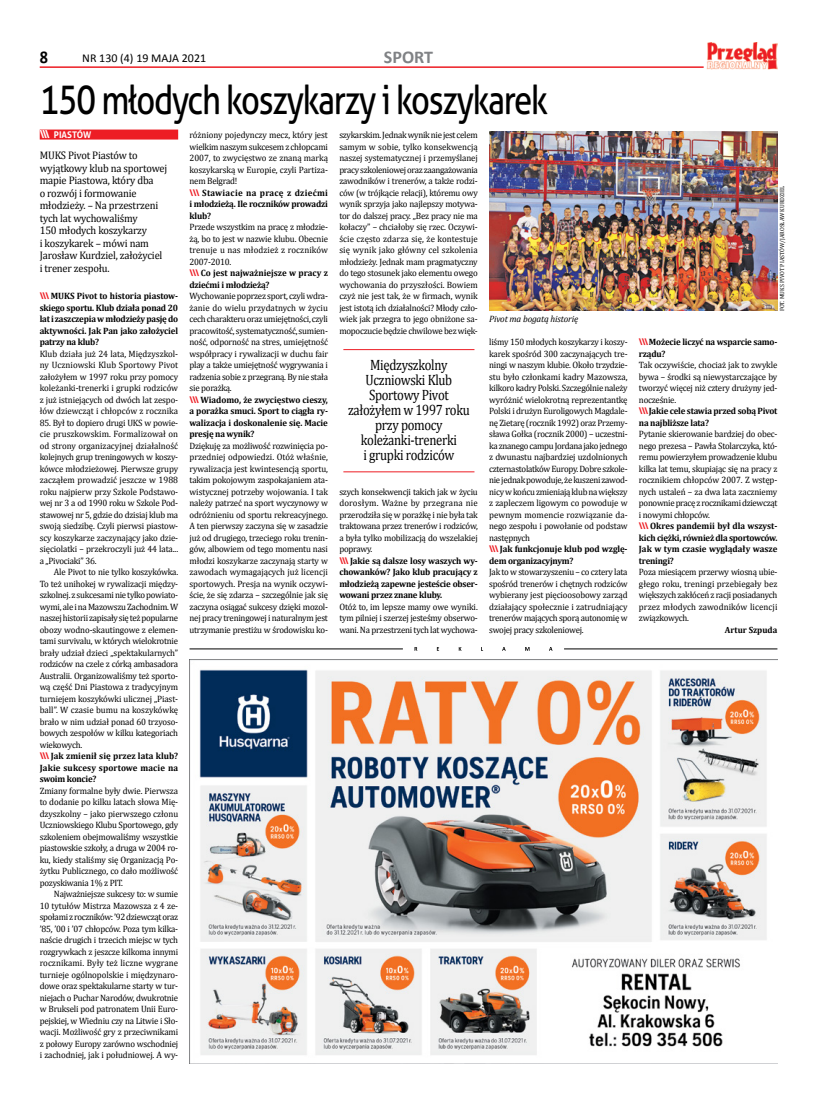
<style>
.page{position:relative;width:820px;height:1106px;background:#fff}
.page>*{position:absolute;margin:0;border:0;box-sizing:border-box;transform-origin:0 0}
.t1{font:40px "Aller";letter-spacing:-.04em;color:#000;scale:.82 1}
.t2{font:700 18px "Calibri";color:#808285}
.t3{font:700 18px "Calibri";color:#000;scale:.9 1}
.t4{font:15px/15px "Cambria";letter-spacing:-.025em;color:#000;text-align:center;scale:.85 1}
.t5{font:12px "Calibri";color:#000}
.t6{font:11px/12.5px "Cambria";letter-spacing:-.015em;color:#000;scale:.95 1}
.t7{font:9.2px/11.5px "Cambria";letter-spacing:-.025em;color:#000;text-align:justify;scale:.96 1}
.t8{font:700 9.2px/11.5px "Cambria";letter-spacing:-.025em;color:#000;text-align:justify;scale:.96 1}
.t9{font:italic 9.2px "Cambria";letter-spacing:-.015em;color:#000}
.t10{font:700 9.2px "Aller";color:#fff;scale:.96 1}
.t11{font:700 9px "Cambria";color:#000;scale:.96 1}
.t12{font:6px "Cambria";color:#000;scale:.96 1}
.s1{font-size:11px}
.s2{font-family:"Aller";color:#ed1d24}
.s3{font-family:"Aller";font-weight:700;color:#ed1d24}
.s4{font-weight:700}
</style>
<div class="page">
<hr style="left:40px;top:66px;width:663px;height:2px;background:#ed1d24">
<img style="left:706px;top:42px;width:71px;height:28px">
<div style="left:40px;top:129px;width:138px;height:10px;background:#ed1d24"></div>
<hr style="left:343px;top:349px;width:131px;height:1px;background:#ed1d24">
<hr style="left:343px;top:471px;width:131px;height:1px;background:#ed1d24">
<img style="left:489px;top:132px;width:288px;height:178px">
<img style="left:189px;top:659px;width:588px;height:404px">
<svg style="left:414px;top:647px;width:138px;height:4px"></svg>
<hr style="left:189px;top:648px;width:214px;height:1px;background:#000">
<hr style="left:564px;top:648px;width:213px;height:1px;background:#000">
<h2 class="t3" style="left:40px;top:45px;width:11px">8</h2>
<h3 class="t5" style="left:82px;top:51px;width:125px">NR 130 (4) 19 MAJA 2021</h3>
<h2 class="t2" style="left:384px;top:45px;width:51px">SPORT</h2>
<h1 class="t1" style="left:40px;top:75px;width:621px">150 młodych koszykarzy i koszykarek</h1>
<p class="t10" style="left:40px;top:129px;width:55px"><span class="s1">\\\</span> PIASTÓW</p>
<p class="t6" style="left:40px;top:149px;width:136px">MUKS Pivot Piastów to wyjątkowy klub na sportowej mapie Piastowa, który dba<br>o rozwój i formowanie młodzieży. – Na przestrzeni tych lat wychowaliśmy<br>150 młodych koszykarzy<br>i koszykarek – mówi nam<br>Jarosław Kurdziel, założyciel i trener zespołu.</p>
<p class="t8" style="left:40px;top:290px;width:146px"><span class="s2">\\\</span> MUKS Pivot to historia piastow&shy;skiego sportu. Klub działa ponad 20 lat i zaszczepia w młodzieży pasję do aktywności. Jak Pan jako założyciel patrzy na klub?</p>
<p class="t7" style="left:40px;top:348px;width:146px">Klub działa już 24 lata, Międzyszkol&shy;ny Uczniowski Klub Sportowy Pivot założyłem w 1997 roku przy pomocy koleżanki-trenerki i grupki rodziców z już istniejących od dwóch lat zespo&shy;łów dziewcząt i chłopców z rocznika</p>
<p class="t7" style="left:40px;top:417px;width:146px">85. Był to dopiero drugi UKS w powie&shy;cie pruszkowskim. Formalizował on od strony organizacyjnej działalność kolejnych grup treningowych w koszy&shy;kówce młodzieżowej. Pierwsze grupy zacząłem prowadzić jeszcze w 1988 roku najpierw przy Szkole Podstawo&shy;wej nr 3 a od 1990 roku w Szkole Pod&shy;stawowej nr 5, gdzie do dzisiaj klub ma swoją siedzibę. Czyli pierwsi piastow&shy;scy koszykarze zaczynający jako dzie&shy;sięciolatki – przekroczyli już 44 lata... a „Pivociaki” 36.</p>
<p class="t7" style="left:40px;top:566px;width:146px;text-align:left;text-indent:14px">Ale Pivot to nie tylko koszykówka.<br>To też unihokej w rywalizacji między&shy;szkolnej. z sukcesami nie tylko powiato&shy;wymi, ale i na Mazowszu Zachodnim. W naszej historii zapisały się też popularne obozy wodno-skautingowe z elemen&shy;tami survivalu, w których wielokrotnie brały udział dzieci „spektakularnych” rodziców na czele z córką ambasadora Australii. Organizowaliśmy też sporto&shy;wą część Dni Piastowa z tradycyjnym turniejem koszykówki ulicznej „Piast&shy;ball”. W czasie bumu na koszykówkę brało w nim udział ponad 60 trzyoso&shy;bowych zespołów w kilku kategoriach wiekowych.<br><span class="s3">\\\</span> <span class="s4">Jak zmienił się przez lata klub?<br>Jakie sukcesy sportowe macie na swoim koncie?</span></p>
<p class="t7" style="left:40px;top:785px;width:146px">Zmiany formalne były dwie. Pierwsza to dodanie po kilku latach słowa Mię&shy;dzyszkolny – jako pierwszego członu Uczniowskiego Klubu Sportowego, gdy szkoleniem obejmowaliśmy wszystkie piastowskie szkoły, a druga w 2004 ro&shy;ku, kiedy staliśmy się Organizacją Po&shy;żytku Publicznego, co dało możliwość pozyskiwania 1% z PIT.</p>
<p class="t7" style="left:40px;top:888px;width:146px;text-indent:14px">Najważniejsze sukcesy to: w sumie 10 tytułów Mistrza Mazowsza z 4 ze&shy;społami z roczników: ’92 dziewcząt oraz ’85, ’00 i ’07 chłopców. Poza tym kilka&shy;naście drugich i trzecich miejsc w tych rozgrywkach z jeszcze kilkoma innymi rocznikami. Były też liczne wygrane turnieje ogólnopolskie i międzynaro&shy;dowe oraz spektakularne starty w tur&shy;niejach o Puchar Narodów, dwukrotnie w Brukseli pod patronatem Unii Euro&shy;pejskiej, w Wiedniu czy na Litwie i Sło&shy;wacji. Możliwość gry z przeciwnikami z połowy Europy zarówno wschodniej i zachodniej, jak i południowej. A wy-</p>
<p class="t7" style="left:189px;top:129px;width:146px;text-align:left">różniony pojedynczy mecz, który jest wielkim naszym sukcesem z chłopcami<br>2007, to zwycięstwo ze znaną marką koszykarską w Europie, czyli Partiza&shy;nem Belgrad!<br><span class="s3">\\\</span> <span class="s4">Stawiacie na pracę z dziećmi i młodzieżą. Ile roczników prowadzi klub?</span></p>
<p class="t7" style="left:189px;top:221px;width:146px;text-align:left">Przede wszystkim na pracę z młodzie&shy;żą, bo to jest w nazwie klubu. Obecnie trenuje u nas młodzież z roczników<br>2007-2010.<br><span class="s3">\\\</span> <span class="s4">Co jest najważniejsze w pracy z dziećmi i młodzieżą?</span></p>
<p class="t7" style="left:189px;top:290px;width:146px;text-align:left">Wychowanie poprzez sport, czyli wdra&shy;żanie do wielu przydatnych w życiu cech charakteru oraz umiejętności, czyli pracowitość, systematyczność, sumien&shy;ność, odporność na stres, umiejętność współpracy i rywalizacji w duchu fair play a także umiejętność wygrywania i radzenia sobie z przegraną. By nie stała sie porażką.<br><span class="s3">\\\</span><span class="s4">Wiadomo, że zwycięstwo cieszy, a porażka smuci. Sport to ciągła ry&shy;walizacja i doskonalenie się. Macie presję na wynik?</span></p>
<p class="t7" style="left:189px;top:440px;width:146px">Dziękuję za możliwość rozwinięcia po&shy;przedniej odpowiedzi. Otóż właśnie, rywalizacja jest kwintesencją sportu, takim pokojowym zaspokajaniem ata&shy;wistycznej potrzeby wojowania. I tak należy patrzeć na sport wyczynowy w odróżnieniu od sportu rekreacyjnego.<br>A ten pierwszy zaczyna się w zasadzie już od drugiego, trzeciego roku trenin&shy;gów, albowiem od tego momentu nasi młodzi koszykarze zaczynają starty w zawodach wymagających już licencji sportowych. Presja na wynik oczywi&shy;ście, że się zdarza – szczególnie jak się zaczyna osiągać sukcesy dzięki mozol&shy;nej pracy treningowej i naturalnym jest utrzymanie prestiżu w środowisku ko-</p>
<p class="t7" style="left:339px;top:129px;width:146px">szykarskim. Jednak wynik nie jest celem samym w sobie, tylko konsekwencją naszej systematycznej i przemyślanej pracy szkoleniowej oraz zaangażowania zawodników i trenerów, a także rodzi&shy;ców (w trójkącie relacji), któremu owy wynik sprzyja jako najlepszy motywa&shy;tor do dalszej pracy. „Bez pracy nie ma kołaczy” – chciałoby się rzec. Oczywi&shy;ście często zdarza się, że kontestuje się wynik jako główny cel szkolenia młodzieży. Jednak mam pragmatyczny do tego stosunek jako elementu owego wychowania do przyszłości. Bowiem czyż nie jest tak, że w firmach, wynik jest istotą ich działalności? Młody czło&shy;wiek jak przegra to jego obniżone sa&shy;mopoczucie będzie chwilowe bez więk-</p>
<h3 class="t4" style="left:348px;top:357px;width:145px">Międzyszkolny<br>Uczniowski Klub<br>Sportowy Pivot założyłem w 1997 roku przy pomocy koleżanki-trenerki<br>i grupki rodziców</h3>
<p class="t7" style="left:339px;top:486px;width:146px;text-align:left">szych konsekwencji takich jak w życiu dorosłym. Ważne by przegrana nie przerodziła się w porażkę i nie była tak traktowana przez trenerów i rodziców, a była tylko mobilizacją do wszelakiej poprawy.<br><span class="s3">\\\</span> <span class="s4">Jakie są dalsze losy waszych wy&shy;chowanków? Jako klub pracujący z młodzieżą zapewne jesteście obser&shy;wowani przez znane kluby.</span></p>
<p class="t7" style="left:339px;top:601px;width:146px">Otóż to, im lepsze mamy owe wyniki. tym pilniej i szerzej jesteśmy obserwo&shy;wani. Na przestrzeni tych lat wychowa-</p>
<p class="t9" style="left:489px;top:313px;width:90px">Pivot ma bogatą historię</p>
<p class="t7" style="left:489px;top:336px;width:146px;text-align:left">liśmy 150 młodych koszykarzy i koszy&shy;karek spośród 300 zaczynających tre&shy;ningi w naszym klubie. Około trzydzie&shy;stu było członkami kadry Mazowsza, kilkoro kadry Polski. Szczególnie należy wyróżnić wielokrotną reprezentantkę Polski i drużyn Euroligowych Magdale&shy;nę Zietarę (rocznik 1992) oraz Przemy&shy;sława Gołka (rocznik 2000) – uczestni&shy;ka znanego campu Jordana jako jednego z dwunastu najbardziej uzdolnionych czternastolatków Europy. Dobre szkole&shy;nie jednak powoduje, że kuszeni zawod&shy;nicy w końcu zmieniają klub na większy z zapleczem ligowym co powoduje w pewnym momencie rozwiązanie da&shy;nego zespołu i powołanie od podstaw następnych<br><span class="s3">\\\</span> <span class="s4">Jak funkcjonuje klub pod wzglę&shy;dem organizacyjnym?</span></p>
<p class="t7" style="left:489px;top:566px;width:146px">Jak to w stowarzyszeniu – co cztery lata spośród trenerów i chętnych rodziców wybierany jest pięcioosobowy zarząd działający społecznie i zatrudniający trenerów mających sporą autonomię w swojej pracy szkoleniowej.</p>
<p class="t12" style="left:778px;top:311px;width:132px;rotate:-90deg">FOT. MUKS PIVOT PIASTÓW/JAROSŁAW KURDZIEL</p>
<p class="t8" style="left:638px;top:336px;width:146px"><span class="s2">\\\</span>Możecie liczyć na wsparcie samo&shy;rządu?</p>
<p class="t7" style="left:638px;top:359px;width:146px;text-align:left">Tak oczywiście, chociaż jak to zwykle bywa – środki są niewystarczające by tworzyć więcej niż cztery drużyny jed&shy;nocześnie.<br><span class="s3">\\\</span><span class="s4">Jakie cele stawia przed sobą Pivot na najbliższe lata?</span></p>
<p class="t7" style="left:638px;top:428px;width:146px;text-align:left">Pytanie skierowanie bardziej do obec&shy;nego prezesa – Pawła Stolarczyka, któ&shy;remu powierzyłem prowadzenie klubu kilka lat temu, skupiając się na pracy z rocznikiem chłopców 2007. Z wstęp&shy;nych ustaleń – za dwa lata zaczniemy ponownie pracę z rocznikami dziewcząt i nowymi chłopców.<br><span class="s3">\\\</span> <span class="s4">Okres pandemii był dla wszyst&shy;kich ciężki, również dla sportowców.<br>Jak w tym czasie wyglądały wasze treningi?</span></p>
<p class="t7" style="left:638px;top:566px;width:146px">Poza miesiącem przerwy wiosną ubie&shy;głego roku, treningi przebiegały bez większych zakłóceń z racji posiadanych przez młodych zawodników licencji związkowych.</p>
<p class="t11" style="left:724px;top:623px;width:56px">Artur Szpuda</p>
</div>
